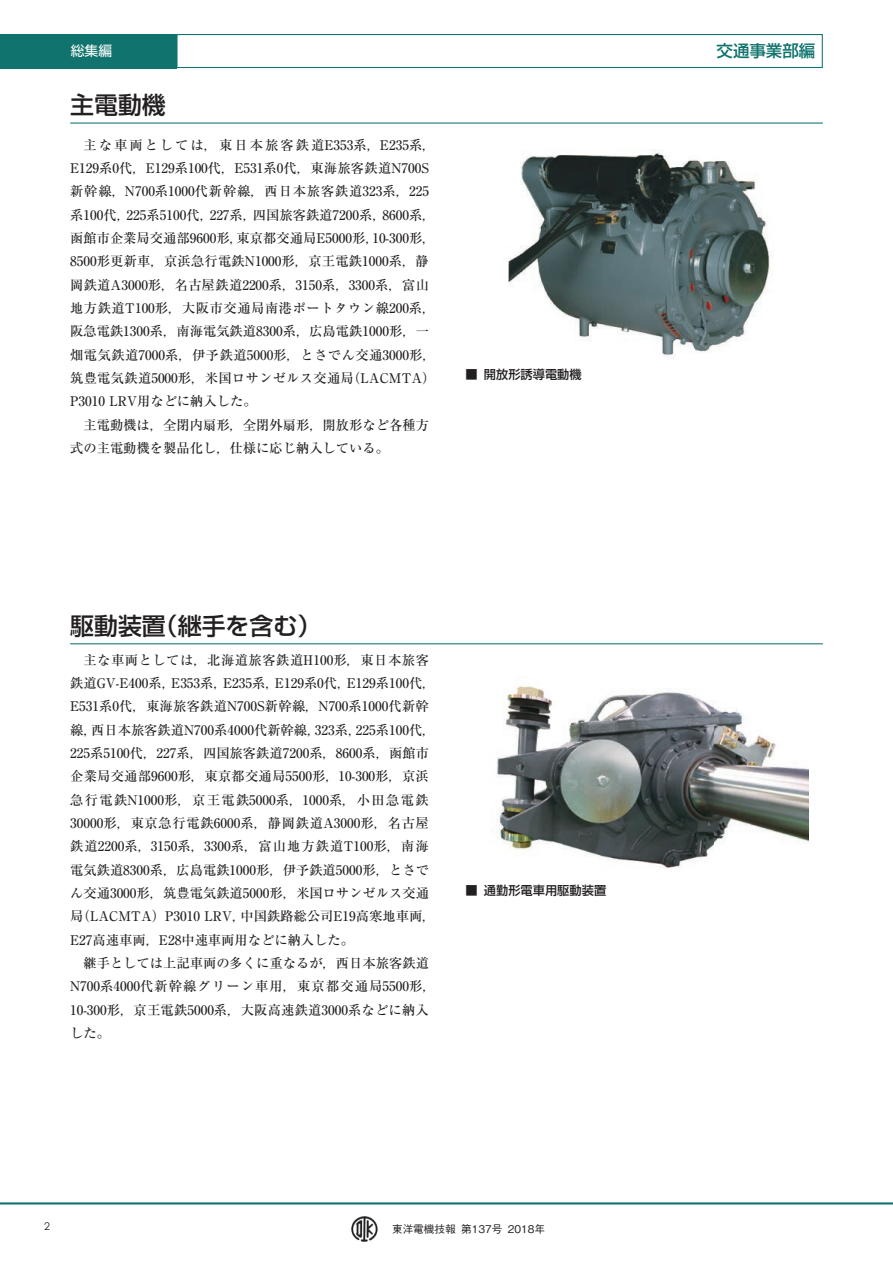
<style>
.page{position:relative;width:893px;height:1263px;background:#fff}
.page>*{position:absolute;margin:0;border:0;box-sizing:border-box;transform-origin:0 0}
.t1{font:500 23.85px "Shin Go Pro";color:#231f20}
.t2{font:500 16.5px "Shin Go Pro";color:#10736d}
.t3{font:13.8px "Shin Go Pro";color:#fff}
.t4{font:500 13.35px/23.2px "Ryumin Pro";color:#231f20}
.t5{font:500 12.15px "Shin Go Pro";color:#231f20}
.t6{font:500 10.65px "Gothic BBB Pro";color:#231f20}
.t7{font:10.65px "Century Gothic";color:#231f20}
</style>
<div class="page">
<hr style="left:0;top:1202px;width:893px;height:2px;background:#10736d">
<div style="left:176px;top:34px;width:647px;height:34px;border:1px solid #10736d"></div>
<div style="left:0;top:34px;width:176px;height:34px;background:#10736d"></div>
<hr style="left:70px;top:123px;width:753px;height:1px;background:#10736d">
<hr style="left:70px;top:643px;width:753px;height:1px;background:#10736d">
<img style="left:508px;top:149px;width:263px;height:210px">
<img style="left:496px;top:685px;width:313px;height:183px">
<img style="left:351px;top:1216px;width:27px;height:26px">
<p class="t3" style="left:71px;top:40px;width:43px">総集編</p>
<p class="t2" style="left:716px;top:37px;width:100px">交通事業部編</p>
<h1 class="t1" style="left:70px;top:86px;width:97px">主電動機</h1>
<p class="t4" style="left:70px;top:132px;width:367px;text-indent:13px">主な車両としては，東日本旅客鉄道E353系，E235系，E129系0代，E129系100代，E531系0代，東海旅客鉄道N700S新幹線，N700系1000代新幹線，西日本旅客鉄道323系，225系100代，225系5100代，227系，四国旅客鉄道7200系，8600系，函館市企業局交通部9600形，東京都交通局E5000形，10-300形，8500形更新車，京浜急行電鉄N1000形，京王電鉄1000系，静岡鉄道A3000形，名古屋鉄道2200系，3150系，3300系，富山地方鉄道T100形，大阪市交通局南港ポートタウン線200系，阪急電鉄1300系，南海電気鉄道8300系，広島電鉄1000形，一畑電気鉄道7000系，伊予鉄道5000形，とさでん交通3000形，筑豊電気鉄道5000形，米国ロサンゼルス交通局（LACMTA）P3010 LRV用などに納入した。</p>
<p class="t4" style="left:70px;top:412px;width:360px;text-indent:13px">主電動機は，全閉内扇形，全閉外扇形，開放形など各種方式の主電動機を製品化し，仕様に応じ納入している。</p>
<p class="t5" style="left:466px;top:364px;width:118px">■ 開放形誘導電動機</p>
<h1 class="t1" style="left:70px;top:606px;width:253px">駆動装置（継手を含む）</h1>
<p class="t4" style="left:70px;top:647px;width:367px;text-indent:13px">主な車両としては，北海道旅客鉄道H100形，東日本旅客鉄道GV-E400系，E353系，E235系，E129系0代，E129系100代，E531系0代，東海旅客鉄道N700S新幹線，N700系1000代新幹線，西日本旅客鉄道N700系4000代新幹線，323系，225系100代，225系5100代，227系，四国旅客鉄道7200系，8600系，函館市企業局交通部9600形，東京都交通局5500形，10-300形，京浜急行電鉄N1000形，京王電鉄5000系，1000系，小田急電鉄30000形，東京急行電鉄6000系，静岡鉄道A3000形，名古屋鉄道2200系，3150系，3300系，富山地方鉄道T100形，南海電気鉄道8300系，広島電鉄1000形，伊予鉄道5000形，とさでん交通3000形，筑豊電気鉄道5000形，米国ロサンゼルス交通局（LACMTA）P3010 LRV，中国鉄路総公司E19高寒地車両，E27高速車両，E28中速車両用などに納入した。</p>
<p class="t4" style="left:70px;top:950px;width:367px;text-indent:13px">継手としては上記車両の多くに重なるが，西日本旅客鉄道<br>N700系4000代新幹線グリーン車用，東京都交通局5500形，<br>10-300形，京王電鉄5000系，大阪高速鉄道3000系などに納入した。</p>
<p class="t5" style="left:466px;top:880px;width:142px">■ 通勤形電車用駆動装置</p>
<p class="t7" style="left:44px;top:1219px;width:7px">2</p>
<p class="t6" style="left:392px;top:1220px;width:155px">東洋電機技報 第137号 2018年</p>
</div>
